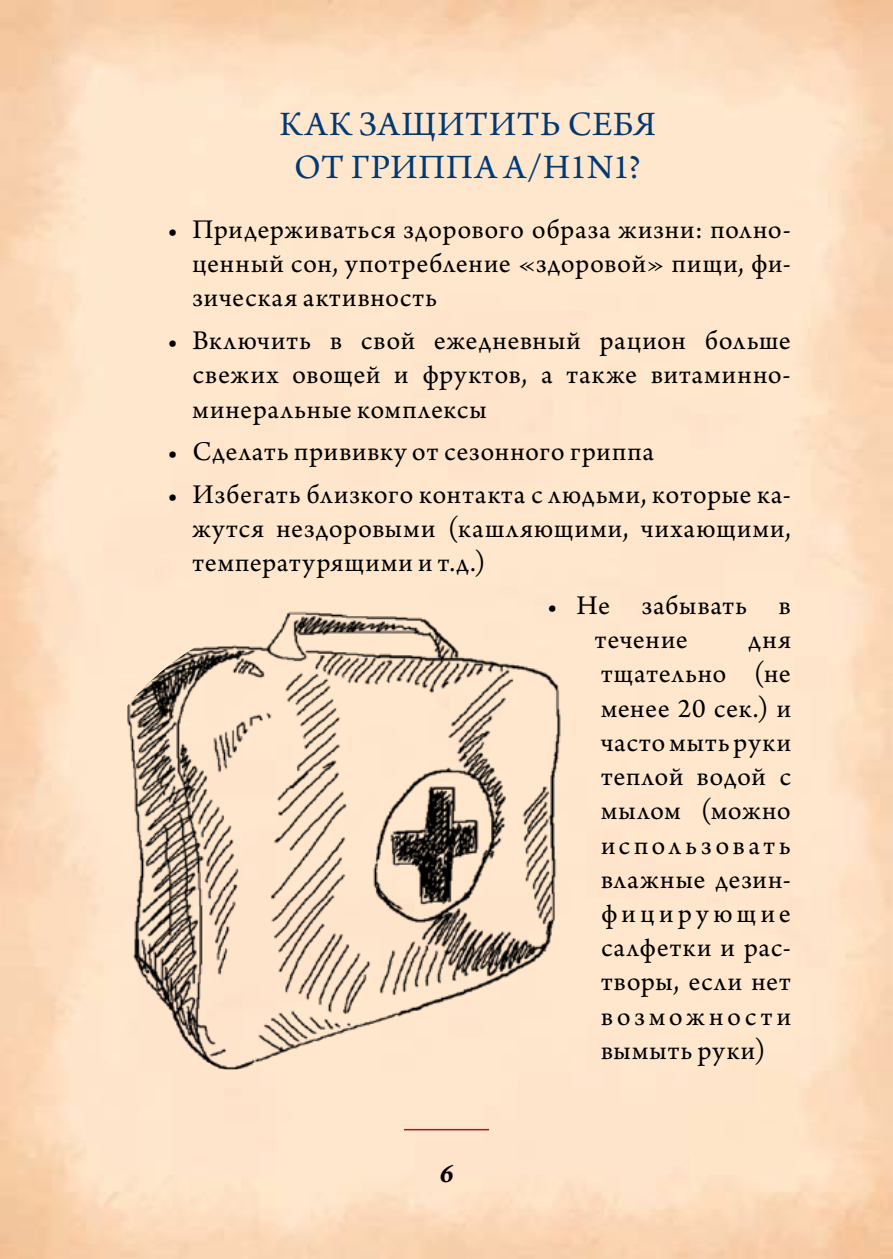
<style>
.page{position:relative;width:893px;height:1259px;background:#fff}
.page>*{position:absolute;margin:0;border:0;box-sizing:border-box;transform-origin:0 0}
.t1{font:36px/43.2px "Arno Pro";letter-spacing:.04em;color:#003974;text-align:center}
.t2{font:28.5px/34.2px "Arno Pro";letter-spacing:.04em;color:#000;text-align:justify}
.t3{font:italic 700 27px "Arno Pro";color:#000}
</style>
<div class="page">
<hr style="left:404px;top:1129px;width:85px;height:1px;background:#b00f1f">
<img style="left:90px;top:610px;width:479px;height:459px">
<p class="t1" style="left:279px;top:104px;width:372px">Как защитить себя от гриппа А/Н1N1?</p>
<p class="t2" style="left:193px;top:214px;width:600px;text-indent:-26px">• Придерживаться здорового образа жизни: полно&shy;ценный сон, употребление «здоровой» пищи, фи&shy;зическая активность</p>
<p class="t2" style="left:193px;top:325px;width:600px;text-indent:-26px">• Включить в свой ежедневный рацион больше свежих овощей и фруктов, а также витаминно&shy;минеральные комплексы</p>
<p class="t2" style="left:167px;top:436px;width:488px">• Сделать прививку от сезонного гриппа</p>
<p class="t2" style="left:193px;top:479px;width:600px;text-indent:-26px">• Избегать близкого контакта с людьми, которые ка&shy;жутся нездоровыми (кашляющими, чихающими, температурящими и т.д.)</p>
<p class="t2" style="left:595px;top:590px;width:197px;text-indent:-48px">• Не забывать в течение</p>
<p class="t2" style="left:601px;top:624px;width:191px;text-indent:147px">дня тщательно (не менее 20 сек.) и часто мыть руки теплой водой с мылом (можно использовать влажные дезин&shy;фицирующие салфетки и рас&shy;творы, если нет возможности вымыть руки)</p>
<p class="t3" style="left:440px;top:1158px;width:15px">6</p>
</div>
